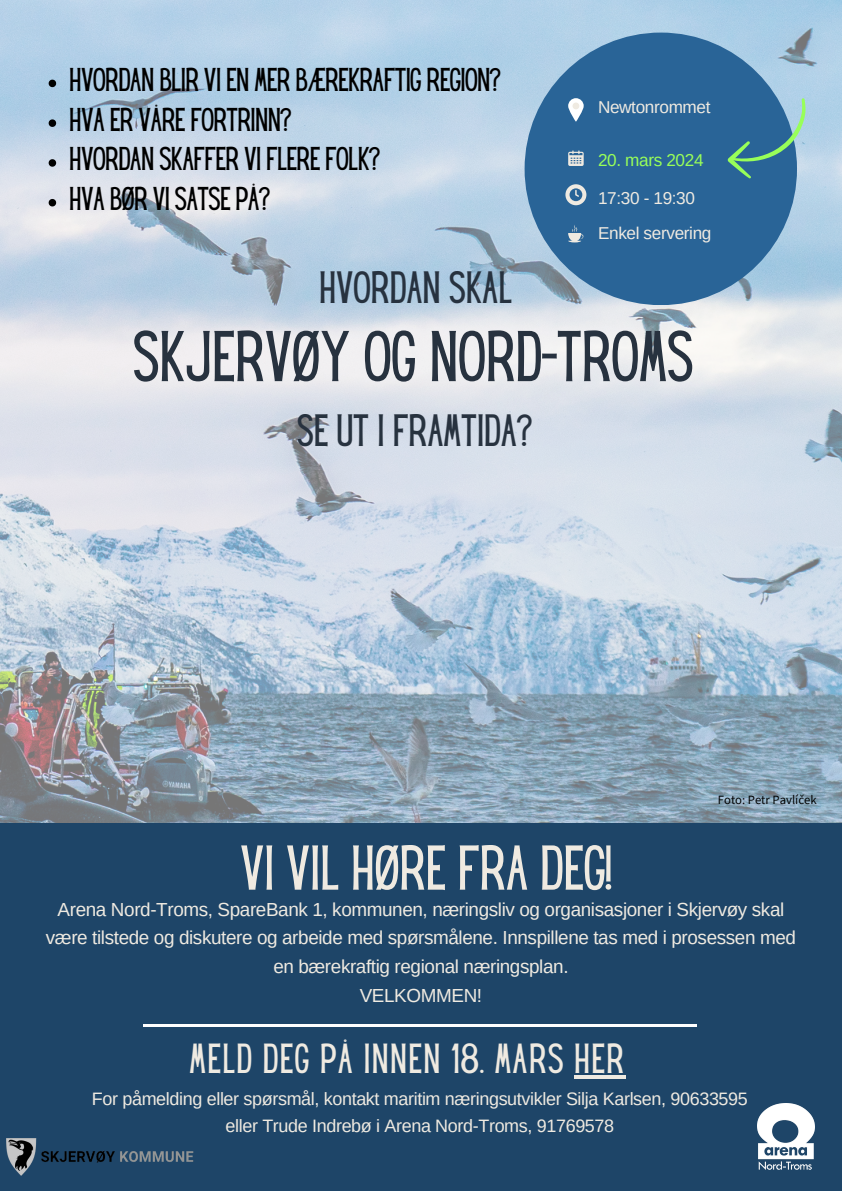
<style>
.page{position:relative;width:842px;height:1191px;background:#fff}
.page>*{position:absolute;margin:0;border:0;box-sizing:border-box;transform-origin:0 0}
.t1{font:62.7px "Hey Gotcha";color:#27323f}
.t2{font:55.3px "Hey Gotcha";color:#efeae1}
.t3{font:39.6px "Hey Gotcha";color:#27323f}
.t4{font:36.8px "Hey Gotcha";color:#efeae1}
.t5{font:28.9px "Hey Gotcha";letter-spacing:-.02em;color:#000}
.t6{font:18.9px/28.5px "Arimo";letter-spacing:-.02em;color:#efeae1;text-align:center}
.t7{font:18px/27.2px "Arimo";letter-spacing:-.02em;color:#efeae1;text-align:center}
.t8{font:17.2px "Arimo";letter-spacing:-.02em;color:#efeae1}
.t9{font:17.2px "Arimo";letter-spacing:-.02em;color:#98ff59}
.t10{font:12.7px "Source Sans Pro";color:#000}
</style>
<div class="page">
<img style="left:0;top:0;width:842px;height:823px">
<div style="left:0;top:823px;width:842px;height:367px;background:#1e4568"></div>
<div style="left:525px;top:33px;width:272px;height:272px;background:#296497;border-radius:50%"></div>
<svg style="left:568px;top:150px;width:16px;height:16px"></svg>
<svg style="left:568px;top:98px;width:16px;height:23px"></svg>
<div style="left:572px;top:102px;width:7px;height:7px;background:#efeae1;border-radius:50%"></div>
<svg style="left:565px;top:184px;width:21px;height:21px"></svg>
<svg style="left:568px;top:225px;width:16px;height:17px"></svg>
<hr style="left:143px;top:1024px;width:554px;height:2px;background:#fff">
<img style="left:6px;top:1138px;width:188px;height:36px">
<img style="left:758px;top:1103px;width:56px;height:66px">
<svg style="left:728px;top:98px;width:77px;height:80px"></svg>
<hr style="left:574px;top:1075px;width:51px;height:3px;background:#efeae1">
<svg style="left:49px;top:80px;width:7px;height:7px"></svg>
<svg style="left:49px;top:119px;width:7px;height:8px"></svg>
<svg style="left:49px;top:159px;width:7px;height:8px"></svg>
<svg style="left:49px;top:199px;width:7px;height:7px"></svg>
<p class="t5" style="left:69px;top:68px;width:435px">HVORDAN BLIR VI EN MER BÆREKRAFTIG REGION?</p>
<p class="t5" style="left:69px;top:107px;width:225px">HVA ER VÅREFORTRINN?</p>
<h2 class="t5" style="left:69px;top:147px;width:314px">HVORDAN SKAFFER VI FLERE FOLK?</h2>
<p class="t5" style="left:69px;top:187px;width:204px">HVA BØR VI SATSE PÅ?</p>
<h4 class="t8" style="left:598px;top:98px;width:114px">Newtonrommet</h4>
<h4 class="t9" style="left:598px;top:150px;width:107px">20. mars 2024</h4>
<h4 class="t8" style="left:598px;top:188px;width:98px">17:30 - 19:30</h4>
<h4 class="t8" style="left:598px;top:223px;width:115px">Enkel servering</h4>
<p class="t3" style="left:319px;top:271px;width:192px">HVORDAN SKAL</p>
<p class="t1" style="left:133px;top:331px;width:560px">SKJERVØY OG NORD-TROMS</p>
<p class="t3" style="left:297px;top:414px;width:238px">SE UT I FRAMTIDA?</p>
<p class="t2" style="left:240px;top:845px;width:373px">VI VIL HØRE FRA DEG!</p>
<p class="t10" style="left:718px;top:791px;width:100px">Foto: Petr Pavlíček</p>
<p class="t6" style="left:46px;top:895px;width:752px">Arena Nord-Troms, SpareBank 1, kommunen, næringsliv og organisasjoner i Skjervøy skal være tilstede og diskutere og arbeide med spørsmålene. Innspillene tas med i prosessen med en bærekraftig regional næringsplan.<br>VELKOMMEN!</p>
<p class="t4" style="left:189px;top:1043px;width:434px">MELD DEG PÅ INNEN 18. MARS HER</p>
<p class="t7" style="left:92px;top:1085px;width:657px">For påmelding eller spørsmål, kontakt maritim næringsutvikler Silja Karlsen, 90633595 eller Trude Indrebø i Arena Nord-Troms, 91769578</p>
</div>
